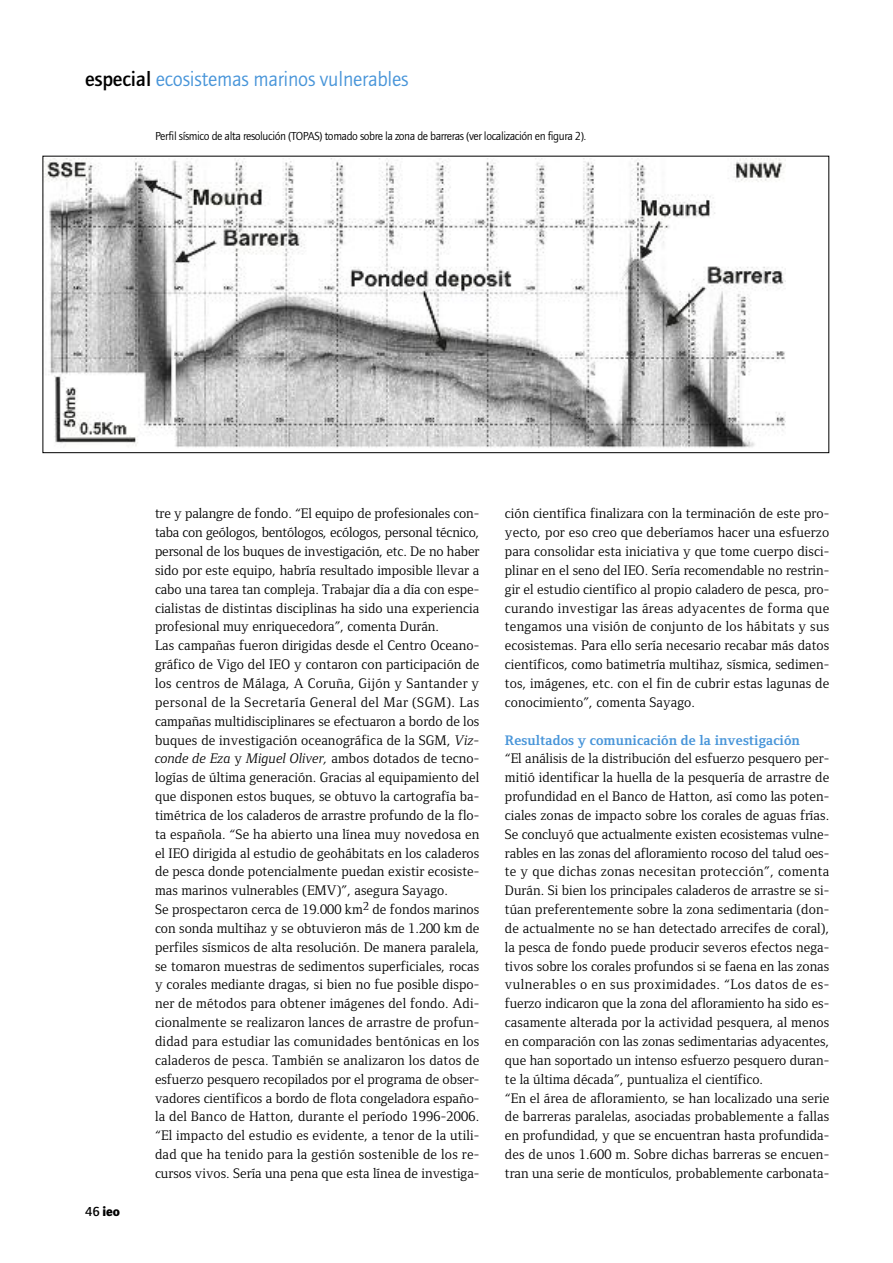
<style>
.page{position:relative;width:893px;height:1263px;background:#fff}
.page>*{position:absolute;margin:0;border:0;box-sizing:border-box;transform-origin:0 0}
.t1{font:21px "Foundry Journal";letter-spacing:-.01em;color:#4895d9}
.t2{font:14.25px/18.9px "Foundry Form Serif";letter-spacing:.005em;color:#000}
.t3{font:700 14.25px "Foundry Form Serif";letter-spacing:.005em;color:#4895d9}
.t4{font:700 13.5px "Foundry Journal";color:#000}
.t5{font:12px "Foundry Journal";letter-spacing:-.03em;color:#000}
.s1{font-weight:500;color:#000}
.s2{font-weight:500}
.s3{font-style:italic}
</style>
<div class="page">
<img style="left:45px;top:159px;width:740px;height:289px">
<h1 class="t1" style="left:85px;top:67px;width:325px"><span class="s1">especial</span> ecosistemas marinos vulnerables</h1>
<p class="t5" style="left:155px;top:129px;width:433px">Perfil sísmico de alta resolución (TOPAS) tomado sobre la zona de barreras (ver localización en figura 2).</p>
<p class="t4" style="left:85px;top:1204px;width:36px"><span class="s2">46</span> ieo</p>
<p class="t2" style="left:155px;top:504px;width:326px">tre y palangre de fondo. “El equipo de profesionales con&shy;taba con geólogos, bentólogos, ecólogos, personal técnico, personal de los buques de investigación, etc. De no haber sido por este equipo, habría resultado imposible llevar a cabo una tarea tan compleja. Trabajar día a día con espe&shy;cialistas de distintas disciplinas ha sido una experiencia profesional muy enriquecedora”, comenta Durán.<br>Las campañas fueron dirigidas desde el Centro Oceano&shy;gráfico de Vigo del IEO y contaron con participación de los centros de Málaga, A Coruña, Gijón y Santander y personal de la Secretaría General del Mar (SGM). Las campañas multidisciplinares se efectuaron a bordo de los buques de investigación oceanográfica de la SGM, <span class="s3">Viz&shy;conde de Eza</span> y <span class="s3">Miguel Oliver,</span> ambos dotados de tecno&shy;logías de última generación. Gracias al equipamiento del que disponen estos buques, se obtuvo la cartografía ba&shy;timétrica de los caladeros de arrastre profundo de la flo&shy;ta española. “Se ha abierto una línea muy novedosa en el IEO dirigida al estudio de geohábitats en los caladeros de pesca donde potencialmente puedan existir ecosiste&shy;mas marinos vulnerables (EMV)”, asegura Sayago.<br>Se prospectaron cerca de 19.000 km<sup>2</sup> de fondos marinos con sonda multihaz y se obtuvieron más de 1.200 km de perfiles sísmicos de alta resolución. De manera paralela, se tomaron muestras de sedimentos superficiales, rocas y corales mediante dragas, si bien no fue posible dispo&shy;ner de métodos para obtener imágenes del fondo. Adi&shy;cionalmente se realizaron lances de arrastre de profun&shy;didad para estudiar las comunidades bentónicas en los caladeros de pesca. También se analizaron los datos de esfuerzo pesquero recopilados por el programa de obser&shy;vadores científicos a bordo de flota congeladora españo&shy;la del Banco de Hatton, durante el período 1996-2006. “El impacto del estudio es evidente, a tenor de la utili&shy;dad que ha tenido para la gestión sostenible de los re&shy;cursos vivos. Sería una pena que esta línea de investiga-</p>
<p class="t2" style="left:505px;top:504px;width:326px;text-align:justify">ción científica finalizara con la terminación de este pro&shy;yecto, por eso creo que deberíamos hacer una esfuerzo para consolidar esta iniciativa y que tome cuerpo disci&shy;plinar en el seno del IEO. Sería recomendable no restrin&shy;gir el estudio científico al propio caladero de pesca, pro&shy;curando investigar las áreas adyacentes de forma que tengamos una visión de conjunto de los hábitats y sus ecosistemas. Para ello sería necesario recabar más datos científicos, como batimetría multihaz, sísmica, sedimen&shy;tos, imágenes, etc. con el fin de cubrir estas lagunas de conocimiento”, comenta Sayago.</p>
<p class="t3" style="left:505px;top:731px;width:297px">Resultados y comunicación de la investigación</p>
<p class="t2" style="left:505px;top:749px;width:326px">“El análisis de la distribución del esfuerzo pesquero per&shy;mitió identificar la huella de la pesquería de arrastre de profundidad en el Banco de Hatton, así como las poten&shy;ciales zonas de impacto sobre los corales de aguas frías.<br>Se concluyó que actualmente existen ecosistemas vulne&shy;rables en las zonas del afloramiento rocoso del talud oes&shy;te y que dichas zonas necesitan protección”, comenta Durán. Si bien los principales caladeros de arrastre se si&shy;túan preferentemente sobre la zona sedimentaria (don&shy;de actualmente no se han detectado arrecifes de coral), la pesca de fondo puede producir severos efectos nega&shy;tivos sobre los corales profundos si se faena en las zonas vulnerables o en sus proximidades. “Los datos de es&shy;fuerzo indicaron que la zona del afloramiento ha sido es&shy;casamente alterada por la actividad pesquera, al menos en comparación con las zonas sedimentarias adyacentes, que han soportado un intenso esfuerzo pesquero duran&shy;te la última década”, puntualiza el científico.<br>“En el área de afloramiento, se han localizado una serie de barreras paralelas, asociadas probablemente a fallas en profundidad, y que se encuentran hasta profundida&shy;des de unos 1.600 m. Sobre dichas barreras se encuen&shy;tran una serie de montículos, probablemente carbonata-</p>
</div>
